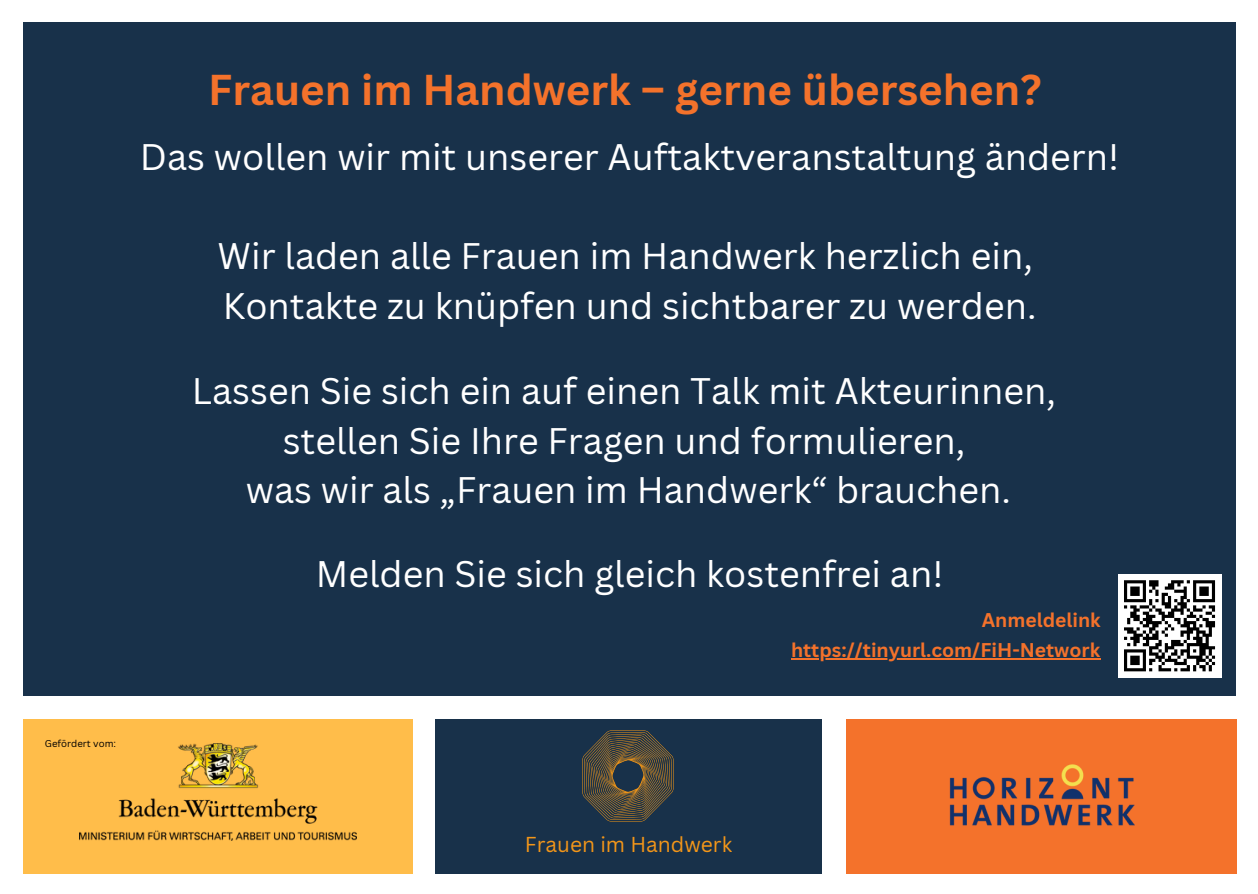
<style>
.page{position:relative;width:1258px;height:894px;background:#fff}
.page>*{position:absolute;margin:0;border:0;box-sizing:border-box;transform-origin:0 0}
.t1{font:700 42px "Canva Sans";color:#f4722b}
.t2{font:36px/49.5px "Canva Sans";color:#fff}
.t3{font:21px "Canva Sans";color:#f39619}
.t4{font:700 19.2px "Canva Sans";color:#f4722b}
.t5{font:9.6px "Canva Sans";color:#000}
</style>
<div class="page">
<div style="left:23px;top:719px;width:389px;height:154px;background:#ffbd4a"></div>
<div style="left:435px;top:719px;width:387px;height:154px;background:#18314a"></div>
<img style="left:79px;top:743px;width:277px;height:97px">
<div style="left:23px;top:22px;width:1213px;height:674px;background:#18314a"></div>
<div style="left:846px;top:719px;width:390px;height:154px;background:#f4722b"></div>
<img style="left:582px;top:730px;width:92px;height:92px">
<img style="left:949px;top:764px;width:186px;height:62px">
<hr style="left:791px;top:658px;width:309px;height:2px;background:#f4722b">
<div style="left:1117px;top:573px;width:104px;height:104px;background:#fff"></div>
<svg style="left:1124px;top:580px;width:92px;height:92px"></svg>
<p class="t1" style="left:208px;top:60px;width:835px">Frauen im Handwerk – gerne übersehen?</p>
<p class="t2" style="left:140px;top:131px;width:981px">Das wollen wir mit unserer Auftaktveranstaltung ändern!</p>
<h2 class="t2" style="left:217px;top:230px;width:820px">Wir laden alle Frauen im Handwerk herzlich ein,<br>Kontakte zu knüpfen und sichtbarer zu werden.</h2>
<h3 class="t2" style="left:192px;top:365px;width:866px;text-align:center">Lassen Sie sich ein auf einen Talk mit Akteurinnen, stellen Sie Ihre Fragen und formulieren,<br>was wir als „Frauen im Handwerk“ brauchen.</h3>
<p class="t2" style="left:316px;top:548px;width:629px">Melden Sie sich gleich kostenfrei an!</p>
<p class="t4" style="left:982px;top:606px;width:120px">Anmeldelink</p>
<p class="t4" style="left:791px;top:636px;width:311px">https://tinyurl.com/FiH-Network</p>
<h1 class="t5" style="left:45px;top:736px;width:73px">Gefördert vom:</h1>
<h2 class="t3" style="left:525px;top:829px;width:209px">Frauen im Handwerk</h2>
</div>
